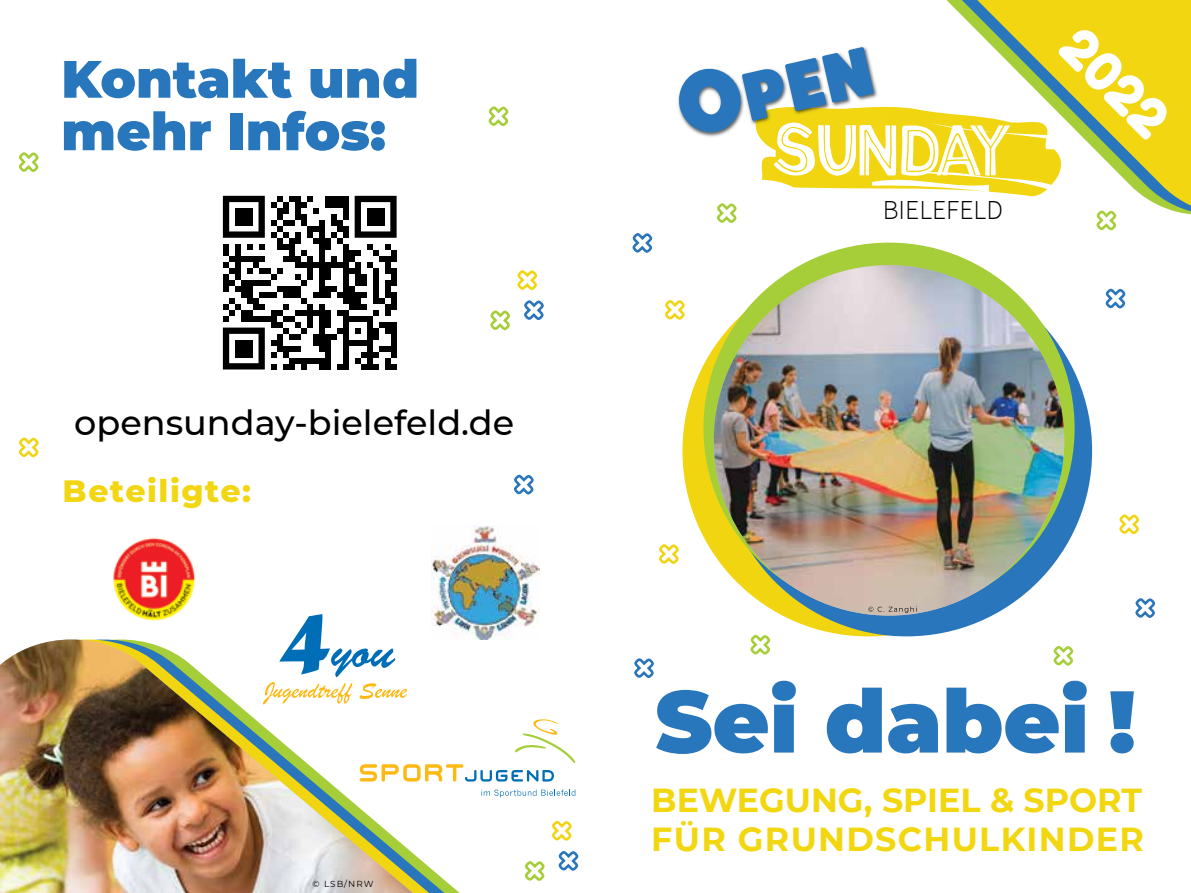
<style>
.page{position:relative;width:1191px;height:893px;background:#fff}
.page>*{position:absolute;margin:0;border:0;box-sizing:border-box;transform-origin:0 0}
.t1{font:900 87.5px "Montserrat";color:#2876bc}
.t2{font:68.25px "Mister London Sans";color:#2976bc}
.t3{font:900 52.5px/52.5px "Montserrat";color:#2876bc}
.t4{font:52.5px "Fredoka One";color:#fff}
.t5{font:500 35px "Montserrat";color:#000}
.t6{font:700 33.25px/39.9px "Montserrat";letter-spacing:.04em;color:#f2d710}
.t7{font:800 31.5px "Montserrat";letter-spacing:.05em;color:#f1d611}
.t8{font:300 27.47px "Source Sans Pro";color:#000}
.t9{font:8.75px "Montserrat";letter-spacing:.12em;color:#000}
.s1{font-size:84.35px}
</style>
<div class="page">
<svg style="left:761px;top:107px;width:170px;height:82px"></svg>
<img style="left:677px;top:46px;width:210px;height:91px">
<img style="left:754px;top:107px;width:133px;height:55px">
<img style="left:776px;top:123px;width:38px;height:39px">
<img style="left:818px;top:125px;width:39px;height:37px">
<img style="left:859px;top:125px;width:28px;height:37px">
<div style="left:682px;top:265px;width:371px;height:371px;background:#f1d511;border-radius:50%"></div>
<div style="left:721px;top:265px;width:371px;height:371px;background:#2976bc;border-radius:50%"></div>
<div style="left:703px;top:243px;width:371px;height:371px;background:#a6ce39;border-radius:50%"></div>
<img style="left:714px;top:265px;width:350px;height:351px;border-radius:175px">
<svg style="left:931px;top:0;width:260px;height:215px"></svg>
<svg style="left:947px;top:0;width:244px;height:214px"></svg>
<svg style="left:962px;top:0;width:229px;height:212px;fill:#f1d611"></svg>
<svg style="left:413px;top:853px;width:17px;height:40px"></svg>
<img style="left:0;top:639px;width:413px;height:254px">
<svg style="left:223px;top:196px;width:173px;height:173px"></svg>
<div style="left:235px;top:208px;width:18px;height:18px;background:#000"></div>
<div style="left:367px;top:208px;width:17px;height:18px;background:#000"></div>
<div style="left:235px;top:340px;width:18px;height:17px;background:#000"></div>
<svg style="left:481px;top:789px;width:94px;height:8px"></svg>
<svg style="left:360px;top:719px;width:215px;height:63px"></svg>
<svg style="left:868px;top:606px;width:48px;height:7px"></svg>
<img style="left:113px;top:537px;width:83px;height:84px">
<svg style="left:263px;top:614px;width:144px;height:90px"></svg>
<img style="left:432px;top:526px;width:107px;height:114px">
<svg style="left:1092px;top:206px;width:28px;height:9px"></svg>
<h3 class="t3" style="left:61px;top:50px;width:359px">Kontakt und mehr Infos:</h3>
<p class="t5" style="left:74px;top:398px;width:441px">opensunday-bielefeld.de</p>
<p class="t7" style="left:63px;top:467px;width:190px">Beteiligte:</p>
<p class="t9" style="left:313px;top:877px;width:62px">© LSB/NRW</p>
<h2 class="t2" style="left:670px;top:77px;width:200px;rotate:-13deg"><span class="s1">O</span>PEN</h2>
<p class="t8" style="left:882px;top:193px;width:122px">BIELEFELD</p>
<h3 class="t4" style="left:1092px;top:15px;width:129px;rotate:45deg">2022</h3>
<h1 class="t1" style="left:655px;top:656px;width:482px">Sei dabei !</h1>
<p class="t6" style="left:651px;top:778px;width:494px">BEWEGUNG, SPIEL &amp; SPORT<br>FÜR GRUNDSCHULKINDER</p>
</div>
